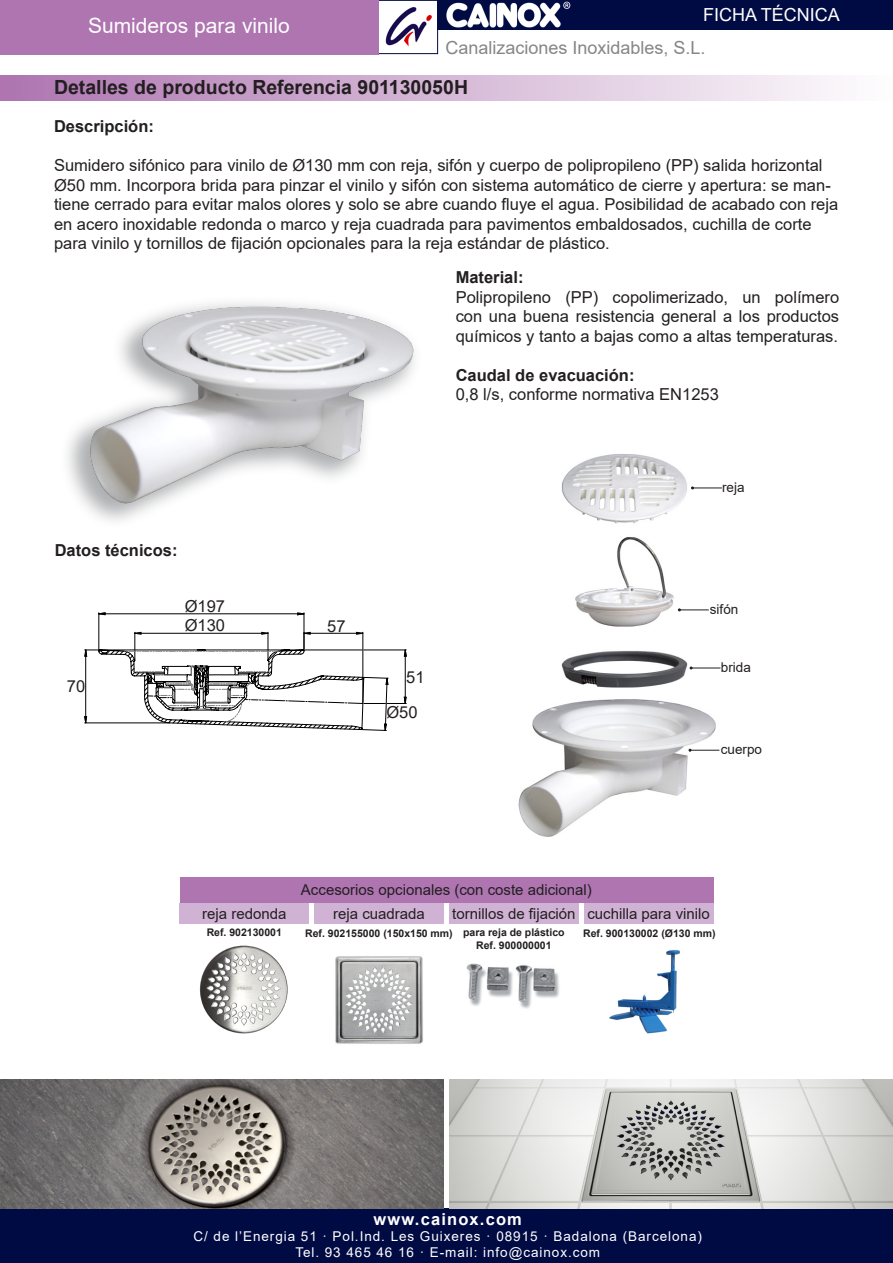
<style>
.page{position:relative;width:893px;height:1263px;background:#fff}
.page>*{position:absolute;margin:0;border:0;box-sizing:border-box;transform-origin:0 0}
.t1{font:21px "Arial";color:#fff}
.t2{font:700 19.5px "Arial";color:#231f20}
.t3{font:18px "Arial";color:#848689}
.t4{font:18px "Arial";color:#fff}
.t5{font:16.5px/19.6px "Arial";color:#231f20}
.t6{font:700 16.5px "Arial";color:#231f20}
.t7{font:700 16.5px "Arial";letter-spacing:.07em;color:#fff}
.t8{font:15px "Arial";color:#231f20}
.t9{font:13.5px "Arial";letter-spacing:.07em;color:#fff}
.t10{font:13.5px "Arial";color:#231f20}
.t11{font:700 10.5px "Arial";color:#231f20}
</style>
<div class="page">
<hr style="left:304px;top:613px;width:1px;height:36px;background:#000">
<hr style="left:99px;top:613px;width:1px;height:36px;background:#000">
<svg style="left:98px;top:612px;width:206px;height:3px"></svg>
<svg style="left:84px;top:632px;width:323px;height:99px"></svg>
<div style="left:378px;top:0;width:60px;height:54px;border:1px solid #000a43"></div>
<div style="left:438px;top:0;width:455px;height:29px;background:#000a43"></div>
<img style="left:446px;top:1px;width:125px;height:27px">
<div style="left:0;top:0;width:378px;height:54px;background:#ae75b1"></div>
<img style="left:385px;top:7px;width:47px;height:40px">
<div style="left:0;top:75px;width:893px;height:25px;background:linear-gradient(to right,#ad74b0,#fefdfe)"></div>
<div style="left:0;top:1209px;width:893px;height:54px;background:#000a43"></div>
<div style="left:60px;top:294px;width:362px;height:235px;background:#848689;opacity:.65"></div>
<img style="left:83px;top:294px;width:338px;height:216px">
<svg style="left:892px;top:75px;width:1px;height:25px"></svg>
<img style="left:518px;top:454px;width:204px;height:383px">
<hr style="left:679px;top:610px;width:30px;height:1px;background:#231f20">
<hr style="left:689px;top:750px;width:30px;height:1px;background:#231f20">
<hr style="left:692px;top:488px;width:30px;height:1px;background:#231f20">
<hr style="left:690px;top:668px;width:30px;height:1px;background:#231f20">
<img style="left:466px;top:963px;width:93px;height:46px">
<img style="left:335px;top:956px;width:88px;height:88px">
<div style="left:180px;top:877px;width:533px;height:26px;background:#ae75b1"></div>
<div style="left:180px;top:903px;width:129px;height:20px;background:#d0b2d4"></div>
<div style="left:314px;top:903px;width:130px;height:20px;background:#d0b2d4"></div>
<img style="left:199px;top:945px;width:89px;height:89px">
<div style="left:449px;top:903px;width:129px;height:20px;background:#d0b2d4"></div>
<img style="left:0;top:1079px;width:444px;height:130px">
<img style="left:449px;top:1079px;width:444px;height:130px">
<div style="left:584px;top:903px;width:129px;height:20px;background:#d0b2d4"></div>
<img style="left:609px;top:949px;width:71px;height:85px">
<p class="t1" style="left:88px;top:11px;width:203px">Sumideros para vinilo</p>
<p class="t4" style="left:703px;top:2px;width:138px">FICHA TÉCNICA</p>
<p class="t3" style="left:445px;top:35px;width:262px">Canalizaciones Inoxidables, S.L.</p>
<p class="t2" style="left:54px;top:73px;width:416px">Detalles de producto Referencia 901130050H</p>
<p class="t6" style="left:54px;top:114px;width:101px">Descripción:</p>
<p class="t5" style="left:54px;top:155px;width:786px">Sumidero sifónico para vinilo de Ø130 mm con reja, sifón y cuerpo de polipropileno (PP) salida horizontal Ø50 mm. Incorpora brida para pinzar el vinilo y sifón con sistema automático de cierre y apertura: se man&shy;tiene cerrado para evitar malos olores y solo se abre cuando fluye el agua. Posibilidad de acabado con reja en acero inoxidable redonda o marco y reja cuadrada para pavimentos embaldosados, cuchilla de corte para vinilo y tornillos de fijación opcionales para la reja estándar de plástico.</p>
<p class="t6" style="left:456px;top:266px;width:69px">Material:</p>
<p class="t5" style="left:456px;top:287px;width:385px;text-align:justify">Polipropileno (PP) copolimerizado, un polímero con una buena resistencia general a los productos químicos y tanto a bajas como a altas temperaturas.</p>
<p class="t6" style="left:456px;top:363px;width:180px">Caudal de evacuación:</p>
<p class="t5" style="left:456px;top:384px;width:265px">0,8 l/s, conforme normativa EN1253</p>
<p class="t6" style="left:55px;top:538px;width:124px">Datos técnicos:</p>
<p class="t5" style="left:185px;top:597px;width:42px">Ø197</p>
<p class="t5" style="left:185px;top:615px;width:42px">Ø130</p>
<p class="t5" style="left:327px;top:616px;width:20px">57</p>
<p class="t5" style="left:67px;top:676px;width:20px">70</p>
<p class="t5" style="left:406px;top:667px;width:20px">51</p>
<p class="t5" style="left:386px;top:702px;width:33px">Ø50</p>
<p class="t10" style="left:722px;top:478px;width:24px">reja</p>
<p class="t10" style="left:710px;top:600px;width:30px">sifón</p>
<p class="t10" style="left:721px;top:658px;width:32px">brida</p>
<p class="t10" style="left:721px;top:740px;width:43px">cuerpo</p>
<p class="t8" style="left:202px;top:903px;width:86px">reja redonda</p>
<p class="t11" style="left:207px;top:925px;width:77px">Ref. 902130001</p>
<p class="t8" style="left:301px;top:879px;width:292px">Accesorios opcionales (con coste adicional)</p>
<p class="t8" style="left:452px;top:903px;width:125px">tornillos de fijación</p>
<p class="t11" style="left:463px;top:925px;width:103px">para reja de plástico</p>
<p class="t11" style="left:476px;top:938px;width:77px">Ref. 900000001</p>
<p class="t8" style="left:333px;top:903px;width:93px">reja cuadrada</p>
<p class="t11" style="left:305px;top:925px;width:149px">Ref. 902155000 (150x150 mm)</p>
<p class="t8" style="left:587px;top:903px;width:124px">cuchilla para vinilo</p>
<p class="t11" style="left:583px;top:925px;width:134px">Ref. 900130002 (Ø130 mm)</p>
<p class="t7" style="left:374px;top:1207px;width:150px">www.cainox.com</p>
<p class="t9" style="left:193px;top:1227px;width:510px">C/ de l’Energia 51 · Pol.Ind. Les Guixeres · 08915 · Badalona (Barcelona)</p>
<p class="t9" style="left:295px;top:1243px;width:306px">Tel. 93 465 46 16 · E-mail: info@cainox.com</p>
</div>
